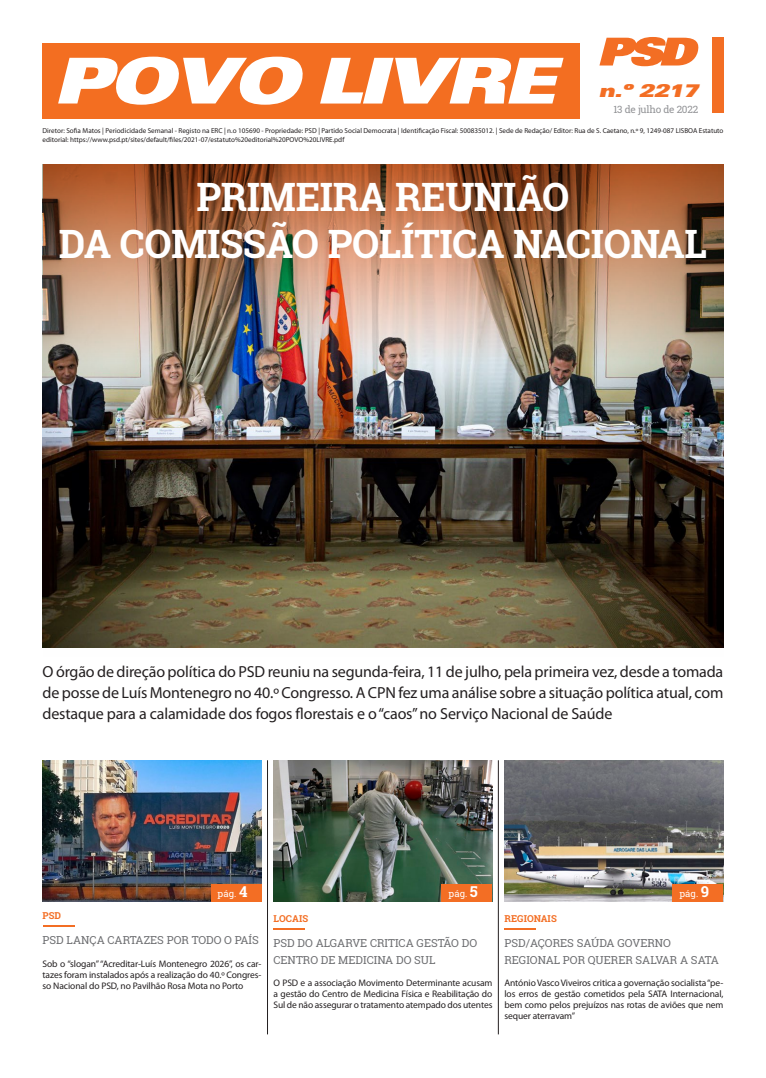
<style>
.page{position:relative;width:766px;height:1078px;background:#fff}
.page>*{position:absolute;margin:0;border:0;box-sizing:border-box;transform-origin:0 0}
.n_texto{font:700 39px "Roboto Slab";letter-spacing:-.01em;color:#fff}
.t1{font:italic 900 expanded 18px "Univers";color:#f36e24}
.t2{font:16px/21px "Myriad Pro";letter-spacing:-.01em;color:#231f20;text-align:justify}
.PL_new_destaques_tit{font:11px/16.5px "Roboto Slab";color:#6c6d70}
.t3{font:10px "Roboto Slab";letter-spacing:-.02em;color:#929396}
.t4{font:9.5px/11px "Myriad Pro";letter-spacing:-.01em;color:#231f20;text-align:justify}
.t5{font:700 9.5px "Roboto Slab";letter-spacing:.01em;color:#f36e24}
.t6{font:9.5px "Roboto Slab";letter-spacing:.01em;color:#fff}
.t7{font:7.1px/9px "Myriad Pro";color:#231f20}
.s1{font-weight:700;font-size:15px}
</style>
<div class="page">
<div style="left:711px;top:37px;width:12px;height:76px;background:#f36e24"></div>
<div style="left:43px;top:43px;width:536px;height:76px;background:#f36e21"></div>
<svg style="left:58px;top:57px;width:245px;height:48px"></svg>
<svg style="left:320px;top:58px;width:243px;height:45px"></svg>
<svg style="left:599px;top:37px;width:100px;height:29px"></svg>
<img style="left:273px;top:760px;width:219px;height:141px">
<img style="left:43px;top:164px;width:680px;height:484px">
<hr style="left:267px;top:760px;width:1px;height:274px;background:#231f20">
<hr style="left:273px;top:927px;width:32px;height:2px;background:#f36e24">
<div style="left:441px;top:883px;width:51px;height:18px;background:#f36e24"></div>
<hr style="left:43px;top:925px;width:32px;height:1px;background:#f36e24">
<img style="left:43px;top:760px;width:218px;height:141px">
<div style="left:210px;top:883px;width:51px;height:18px;background:#f36e24"></div>
<hr style="left:498px;top:760px;width:1px;height:274px;background:#231f20">
<hr style="left:504px;top:927px;width:32px;height:2px;background:#f36e24">
<img style="left:504px;top:760px;width:219px;height:141px">
<div style="left:672px;top:883px;width:51px;height:18px;background:#f36e24"></div>
<p class="t1" style="left:598px;top:80px;width:101px">n.º 2217</p>
<p class="t3" style="left:613px;top:102px;width:86px">13 de julho de 2022</p>
<p class="t7" style="left:43px;top:126px;width:682px">Diretor: Sofia Matos | Periodicidade Semanal - Registo na ERC | n.o 105690 - Propriedade: PSD | Partido Social Democrata | Identificação Fiscal: 500835012. | Sede de Redação/ Editor: Rua de S. Caetano, n.º 9, 1249-087 LISBOA Estatuto editorial: https://www.psd.pt/sites/default/files/2021-07/estatuto%20editorial%20POVO%20LIVRE.pdf</p>
<p class="n_texto" style="left:196px;top:170px;width:374px">PRIMEIRA REUNIÃO</p>
<p class="n_texto" style="left:59px;top:217px;width:649px">DA COMISSÃO POLÍTICA NACIONAL</p>
<p class="t2" style="left:43px;top:660px;width:682px">O órgão de direção política do PSD reuniu na segunda-feira, 11 de julho, pela primeira vez, desde a tomada de posse de Luís Montenegro no 40.º Congresso. A CPN fez uma análise sobre a situação política atual, com destaque para a calamidade dos fogos florestais e o “caos” no Serviço Nacional de Saúde</p>
<p class="t6" style="left:217px;top:887px;width:31px">pág. <span class="s1">4</span></p>
<p class="t5" style="left:43px;top:909px;width:20px">PSD</p>
<p class="PL_new_destaques_tit" style="left:43px;top:931px;width:218px">PSD LANÇA CARTAZES POR TODO O PAÍS</p>
<p class="t4" style="left:43px;top:957px;width:220px">Sob o “slogan” “Acreditar-Luís Montenegro 2026”, os car&shy;tazes foram instalados após a realização do 40.º Congres&shy;so Nacional do PSD, no Pavilhão Rosa Mota no Porto</p>
<p class="t6" style="left:448px;top:887px;width:31px">pág. <span class="s1">5</span></p>
<p class="t5" style="left:273px;top:912px;width:36px">LOCAIS</p>
<p class="PL_new_destaques_tit" style="left:273px;top:934px;width:205px">PSD DO ALGARVE CRITICA GESTÃO DO<br>CENTRO DE MEDICINA DO SUL</p>
<p class="t4" style="left:273px;top:976px;width:220px">O PSD e a associação Movimento Determinante acusam a gestão do Centro de Medicina Física e Reabilitação do Sul de não assegurar o tratamento atempado dos utentes</p>
<p class="t6" style="left:679px;top:887px;width:31px">pág. <span class="s1">9</span></p>
<p class="t5" style="left:504px;top:912px;width:54px">REGIONAIS</p>
<p class="PL_new_destaques_tit" style="left:504px;top:934px;width:216px">PSD/AÇORES SAÚDA GOVERNO<br>REGIONAL POR QUERER SALVAR A SATA</p>
<p class="t4" style="left:504px;top:976px;width:220px">António Vasco Viveiros critica a governação socialista “pe&shy;los erros de gestão cometidos pela SATA Internacional, bem como pelos prejuízos nas rotas de aviões que nem sequer aterravam”</p>
</div>
